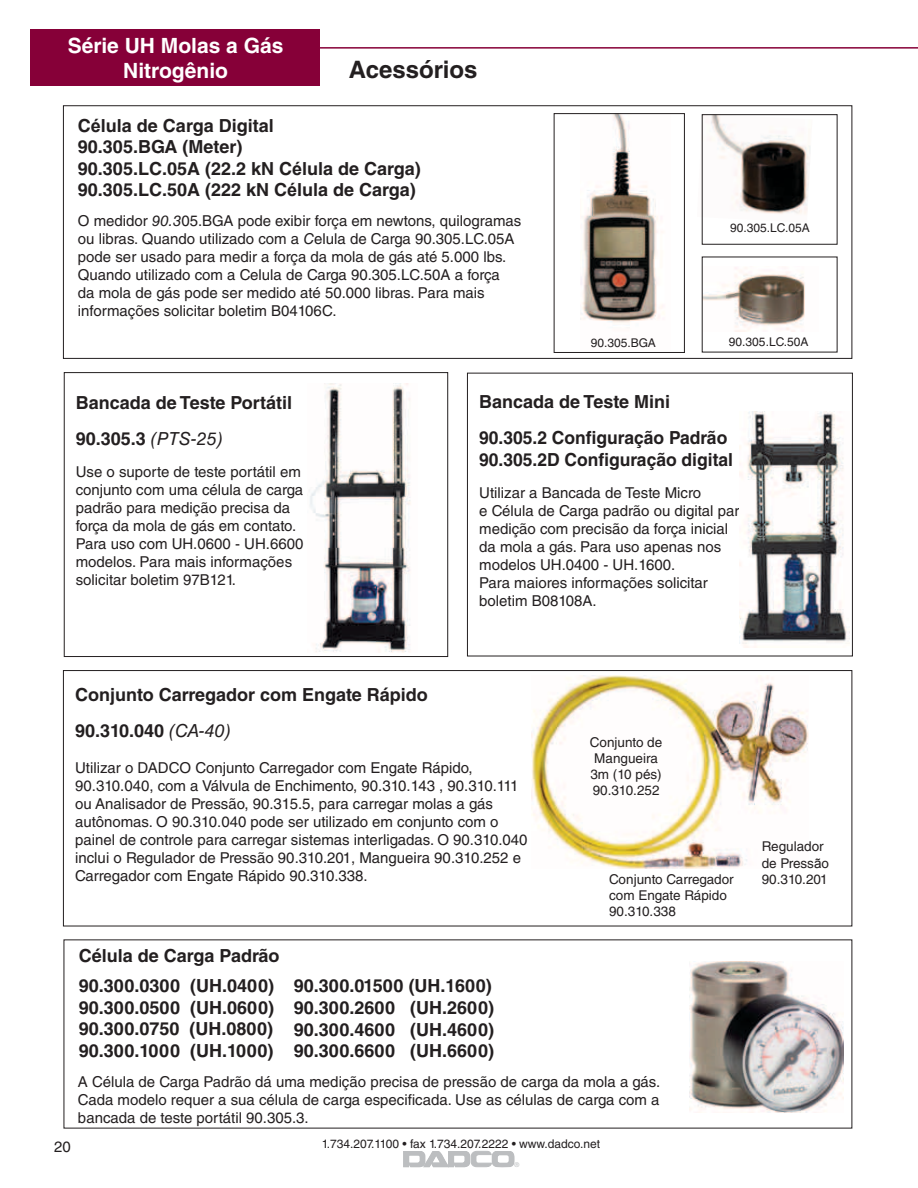
<style>
.page{position:relative;width:918px;height:1188px;background:#fff}
.page>*{position:absolute;margin:0;border:0;box-sizing:border-box;transform-origin:0 0}
.t1{font:700 24px "Helvetica LT Std";color:#231f20}
.t2{font:700 21px/25.2px "Helvetica LT Std";color:#fff;text-align:center}
.t3{font:700 18px/21.6px "Helvetica LT Std";color:#231f20}
.t4{font:15px/18px "Helvetica LT Std";color:#231f20}
.t5{font:13.5px/16.2px "Helvetica LT Std";color:#231f20}
.t6{font:12px "Helvetica LT Std";color:#231f20}
.t7{font:6.45px "Helvetica LT Std";color:#bcbec0}
.s1{font-family:"Arial"}
.s2{font-style:italic}
.s3{font-weight:400;font-style:italic}
</style>
<div class="page">
<div style="left:31px;top:29px;width:289px;height:57px;background:#860038"></div>
<hr style="left:295px;top:47px;width:623px;height:2px;background:#860038">
<svg style="left:404px;top:1151px;width:110px;height:16px"></svg>
<div style="left:63px;top:670px;width:789px;height:256px;border:1px solid #231f20"></div>
<img style="left:532px;top:675px;width:276px;height:193px">
<div style="left:63px;top:105px;width:789px;height:254px;border:1px solid #231f20"></div>
<div style="left:467px;top:373px;width:386px;height:283px;border:1px solid #231f20"></div>
<div style="left:64px;top:372px;width:384px;height:285px;border:1px solid #231f20"></div>
<img style="left:310px;top:384px;width:101px;height:268px">
<img style="left:704px;top:267px;width:101px;height:64px">
<img style="left:701px;top:114px;width:110px;height:109px">
<img style="left:580px;top:115px;width:84px;height:208px">
<div style="left:554px;top:113px;width:131px;height:240px;border:1px solid #231f20"></div>
<img style="left:689px;top:961px;width:155px;height:151px">
<img style="left:739px;top:411px;width:110px;height:237px">
<h2 class="t2" style="left:68px;top:32px;width:217px">Série UH Molas a Gás<br>Nitrogênio</h2>
<h1 class="t1" style="left:349px;top:55px;width:130px">Acessórios</h1>
<p class="t3" style="left:78px;top:115px;width:344px">C<span class="s1">é</span>lula de Carga Digital<br>90.305.BGA (Meter)<br>90.305.LC.05A (22.2 kN C<span class="s1">é</span>lula de Carga)<br>90.305.LC.50A (222 kN C<span class="s1">é</span>lula de Carga)</p>
<p class="t4" style="left:78px;top:211px;width:445px">O medidor <span class="s2">90.3</span>05.BGA pode exibir força em newtons, quilogramas ou libras. Quando utilizado com a <span class="s2">C</span>elula de Carga 90.305.LC.05A pode ser usado para medir a força da mola de gás até 5.000 lbs.<br>Quando utilizado com a Celula de Carga 90.305.LC.50A a força<br>da mola de gás pode ser medido até 50.000 libras. Para mais informações solicitar boletim B04106C.</p>
<p class="t6" style="left:591px;top:336px;width:67px">90.305.BGA</p>
<p class="t6" style="left:730px;top:221px;width:81px">90.305.LC.05A</p>
<p class="t6" style="left:729px;top:335px;width:81px">90.305.LC.50A</p>
<p class="t3" style="left:76px;top:384px;width:218px;line-height:36px">Bancada de Teste Portátil<br>90.305.3 <span class="s3">(PTS-25)</span></p>
<p class="t4" style="left:76px;top:463px;width:229px">Use o suporte de teste portátil em conjunto com uma célula de carga padrão para medição precisa da força da mola de gás em contato.<br>Para uso com UH.0600 - UH.6600 modelos. Para mais informações solicitar boletim 97B121.</p>
<p class="t3" style="left:479px;top:383px;width:250px;line-height:36px">Bancada de Teste Mini<br>90.305.2 Configuração Padrão</p>
<p class="t3" style="left:479px;top:448px;width:255px">90.305.2D Configuração digital</p>
<p class="t4" style="left:479px;top:484px;width:270px">Utilizar a Bancada de Teste Micro<br>e Célula de Carga padrão ou digital para medição com precisão da força inicial da mola a gás. Para uso apenas nos modelos UH.0400 - UH.1600.<br>Para maiores informações solicitar boletim B08108A.</p>
<p class="t3" style="left:75px;top:677px;width:354px;line-height:36px">Conjunto Carregador com Engate Rápido<br>90.310.040 <span class="s3">(CA-40)</span></p>
<p class="t4" style="left:75px;top:759px;width:454px">Utilizar o DADCO Conjunto Carregador com Engate Rápido, 90.310.040, com a Válvula de Enchimento, 90.310.143 , 90.310.111 ou Analisador de Pressão, 90.315.5, para carregar molas a gás autônomas. O 90.310.040 pode ser utilizado em conjunto com o painel de controle para carregar sistemas interligadas. O 90.310.040 inclui o Regulador de Pressão 90.310.201, Mangueira 90.310.252 e Carregador com Engate Rápido 90.310.338.</p>
<p class="t5" style="left:590px;top:734px;width:74px">Conjunto de<br>Mangueira<br>3m (10 p<span class="s1">é</span>s)<br>90.310.252</p>
<p class="t5" style="left:762px;top:838px;width:69px">Regulador de Press<span class="s1">ã</span>o</p>
<p class="t5" style="left:609px;top:871px;width:126px">Conjunto Carregador</p>
<p class="t5" style="left:762px;top:871px;width:67px">90.310.201</p>
<p class="t5" style="left:609px;top:887px;width:119px">com Engate Rápido<br>90.310.338</p>
<p class="t3" style="left:79px;top:940px;width:202px;line-height:30px">Célula de Carga Padrão<br>90.300.0300 (UH.0400)</p>
<p class="t3" style="left:79px;top:996px;width:197px;text-align:justify">90.300.0500 (UH.0600)<br>90.300.0750 (UH.0800)<br>90.300.1000 (UH.1000)</p>
<p class="t4" style="left:78px;top:1072px;width:584px;text-align:justify">A Célula de Carga Padrão dá uma medição precisa de pressão de carga da mola a gás.<br>Cada modelo requer a sua célula de carga especificada. Use as células de carga com a bancada de teste portátil 90.305.3.</p>
<p class="t3" style="left:294px;top:975px;width:202px">90.300.01500 (UH.1600)<br>90.300.2600 (UH.2600)<br>90.300.4600 (UH.4600)<br>90.300.6600 (UH.6600)</p>
<p class="t4" style="left:54px;top:1138px;width:18px">20</p>
<p class="t6" style="left:322px;top:1137px;width:280px">1.734.207.1100 • fax 1.734.207.2222 • www.dadco.net</p>
<p class="t7" style="left:514px;top:1161px;width:6px">®</p>
</div>
